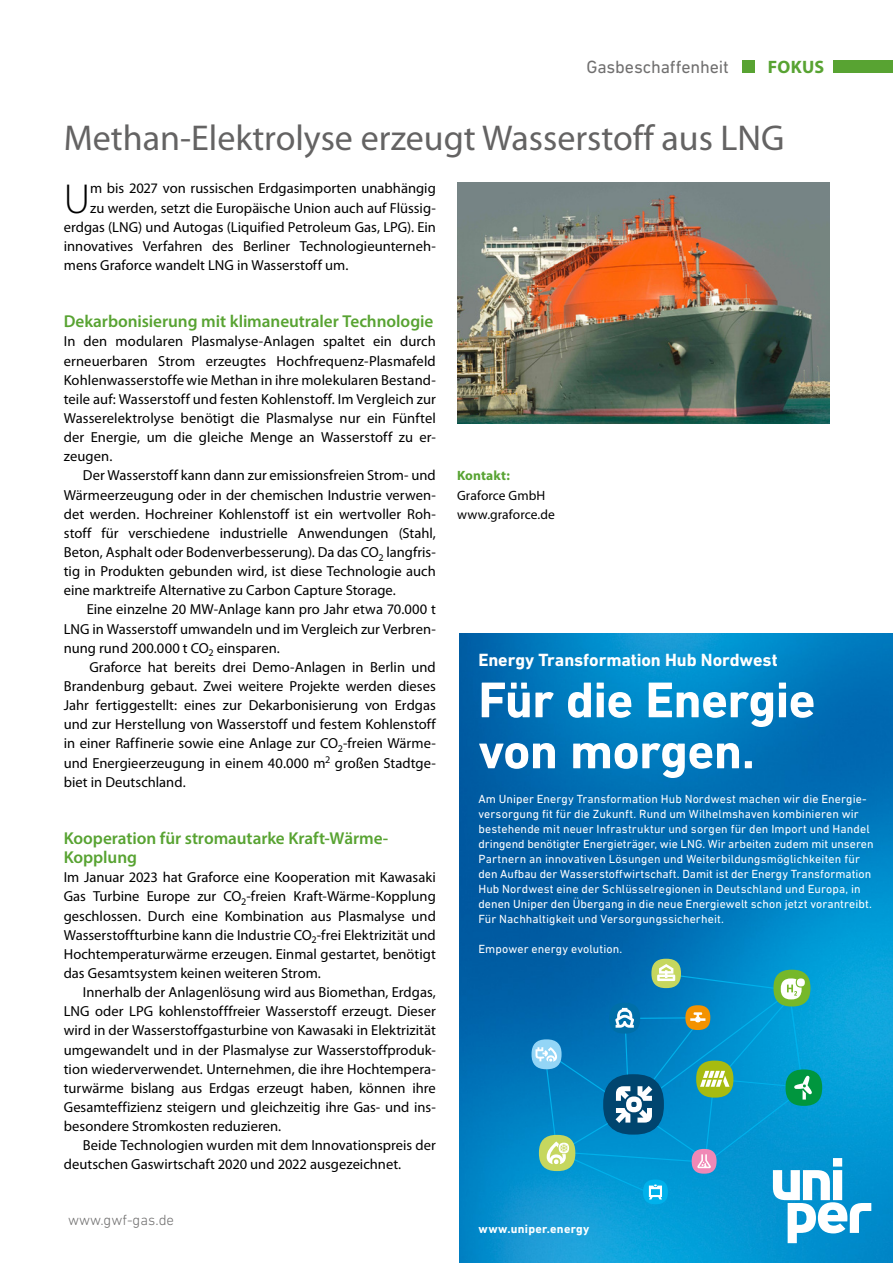
<style>
.page{position:relative;width:893px;height:1263px;background:#fff}
.page>*{position:absolute;margin:0;border:0;box-sizing:border-box;transform-origin:0 0}
.t1{font:700 51px/51px "DIN Next LT Pro";letter-spacing:-.01em;color:#fff}
.WA_Fliesstext_Initia{font:300 42.15px "Myriad Pro";color:#000}
.WA_Headline{font:36px "Myriad Pro";color:#646363}
.t2{font:700 18px "DIN Next LT Pro";letter-spacing:-.005em;color:#fff}
.t3{font:18px "DIN Next LT Pro";letter-spacing:-.01em;color:#706f6f}
.t4{font:700 18px "Myriad Pro";letter-spacing:.015em;color:#58a332}
.WA_Subline_1{font:600 17.25px/19.2px "Myriad Pro";letter-spacing:-.005em;color:#58a332}
.t5{font:300 15px "DIN Next LT Pro";color:#706f6f}
.WA_Fließtext_Einzug{font:14.55px/19.2px "Myriad Pro";color:#000;text-align:justify}
.WA_Fließtext{font:14.55px/19.2px "Myriad Pro";letter-spacing:.005em;color:#000}
.WA_Fliesstext_Initia-2{font:14.55px "Myriad Pro";color:#000}
.WA_Kontakt{font:13.5px "Myriad Pro";letter-spacing:.005em;color:#000}
.WA_Kontakt_Head_Nach{font:700 13.5px "Myriad Pro";letter-spacing:.01em;color:#58a332}
.t6{font:700 12.3px "DIN Next LT Pro";letter-spacing:.02em;color:#fff}
.t7{font:12px/15px "DIN Next LT Pro";letter-spacing:.01em;color:#fff}
</style>
<div class="page">
<div style="left:742px;top:60px;width:13px;height:13px;background:#58a332"></div>
<div style="left:833px;top:60px;width:60px;height:13px;background:#58a332"></div>
<img style="left:457px;top:183px;width:372px;height:240px">
<img style="left:459px;top:634px;width:434px;height:629px">
<div style="left:643px;top:1179px;width:25px;height:25px;background:#00b1eb;border-radius:12px"></div>
<svg style="left:649px;top:1193px;width:13px;height:6px"></svg>
<svg style="left:544px;top:974px;width:260px;height:219px"></svg>
<div style="left:785px;top:1069px;width:37px;height:37px;background:#00963e;border-radius:18px"></div>
<div style="left:773px;top:970px;width:37px;height:36px;background:#76b82a;border-radius:18px"></div>
<svg style="left:781px;top:978px;width:24px;height:21px"></svg>
<div style="left:685px;top:1005px;width:25px;height:25px;background:#f39200;border-radius:12px"></div>
<svg style="left:690px;top:1005px;width:122px;height:94px"></svg>
<div style="left:651px;top:959px;width:30px;height:29px;background:#c6d75e;border-radius:14px"></div>
<svg style="left:657px;top:964px;width:18px;height:17px"></svg>
<div style="left:609px;top:1003px;width:31px;height:30px;background:#006fa8;border-radius:15px"></div>
<svg style="left:615px;top:1008px;width:19px;height:20px"></svg>
<div style="left:603px;top:1074px;width:61px;height:60px;background:#00456f;border-radius:29px"></div>
<svg style="left:616px;top:1086px;width:36px;height:37px"></svg>
<div style="left:532px;top:1039px;width:30px;height:30px;background:#93d5f6;border-radius:15px"></div>
<svg style="left:535px;top:1047px;width:22px;height:14px"></svg>
<div style="left:539px;top:1135px;width:36px;height:36px;background:#c6d75e;border-radius:18px"></div>
<svg style="left:547px;top:1141px;width:22px;height:23px"></svg>
<div style="left:692px;top:1149px;width:25px;height:25px;background:#f088b6;border-radius:12px"></div>
<svg style="left:697px;top:1154px;width:14px;height:14px"></svg>
<svg style="left:773px;top:1158px;width:98px;height:85px"></svg>
<p class="t3" style="left:586px;top:57px;width:144px">Gasbeschaffenheit</p>
<p class="t4" style="left:768px;top:55px;width:58px">FOKUS</p>
<p class="WA_Headline" style="left:64px;top:118px;width:722px">Methan-Elektrolyse erzeugt Wasserstoff aus LNG</p>
<p class="WA_Fliesstext_Initia" style="left:64px;top:173px;width:28px">U</p>
<p class="WA_Fliesstext_Initia-2" style="left:90px;top:181px;width:347px">m bis 2027 von russischen Erdgasimporten unabhängig</p>
<p class="WA_Fliesstext_Initia-2" style="left:90px;top:200px;width:346px">zu werden, setzt die Europäische Union auch auf Flüssig-</p>
<p class="WA_Fliesstext_Initia-2" style="left:64px;top:219px;width:374px">erdgas (LNG) und Autogas (Liquified Petroleum Gas, LPG). Ein</p>
<p class="WA_Fliesstext_Initia-2" style="left:64px;top:238px;width:374px">innovatives Verfahren des Berliner Technologieunterneh-</p>
<p class="WA_Fliesstext_Initia-2" style="left:64px;top:257px;width:286px">mens Graforce wandelt LNG in Wasserstoff um.</p>
<p class="WA_Subline_1" style="left:64px;top:311px;width:371px">Dekarbonisierung mit klimaneutraler Technologie</p>
<p class="WA_Fließtext" style="left:64px;top:332px;width:374px">In den modularen Plasmalyse-Anlagen spaltet ein durch erneuerbaren Strom erzeugtes Hochfrequenz-Plasmafeld Kohlenwasserstoffe wie Methan in ihre molekularen Bestand&shy;teile auf: Wasserstoff und festen Kohlenstoff. Im Vergleich zur Wasserelektrolyse benötigt die Plasmalyse nur ein Fünftel der Energie, um die gleiche Menge an Wasserstoff zu er-- zeugen.</p>
<p class="WA_Fließtext_Einzug" style="left:64px;top:466px;width:374px;text-indent:19px">Der Wasserstoff kann dann zur emissionsfreien Strom- und Wärmeerzeugung oder in der chemischen Industrie verwen&shy;det werden. Hochreiner Kohlenstoff ist ein wertvoller Roh&shy;stoff für verschiedene industrielle Anwendungen (Stahl, Beton, Asphalt oder Bodenverbesserung). Da das CO<sub>2</sub> langfris&shy;tig in Produkten gebunden wird, ist diese Technologie auch eine marktreife Alternative zu Carbon Capture Storage.</p>
<p class="WA_Fließtext_Einzug" style="left:64px;top:600px;width:374px;text-indent:23px">Eine einzelne 20 MW-Anlage kann pro Jahr etwa 70.000 t LNG in Wasserstoff umwandeln und im Vergleich zur Verbren&shy;nung rund 200.000 t CO<sub>2</sub> einsparen.</p>
<p class="WA_Fließtext_Einzug" style="left:64px;top:658px;width:374px;text-indent:26px">Graforce hat bereits drei Demo-Anlagen in Berlin und Brandenburg gebaut. Zwei weitere Projekte werden dieses Jahr fertiggestellt: eines zur Dekarbonisierung von Erdgas und zur Herstellung von Wasserstoff und festem Kohlenstoff in einer Raffinerie sowie eine Anlage zur CO<sub>2</sub>-freien Wärme&shy;und Energieerzeugung in einem 40.000 m<sup>2</sup> großen Stadtge&shy;biet in Deutschland.</p>
<p class="WA_Subline_1" style="left:64px;top:828px;width:326px">Kooperation für stromautarke Kraft-Wärme-<br>Kopplung</p>
<p class="WA_Fließtext" style="left:64px;top:868px;width:374px;text-align:justify">Im Januar 2023 hat Graforce eine Kooperation mit Kawasaki Gas Turbine Europe zur CO<sub>2</sub>-freien Kraft-Wärme-Kopplung geschlossen. Durch eine Kombination aus Plasmalyse und Wasserstoffturbine kann die Industrie CO<sub>2</sub>-frei Elektrizität und Hochtemperaturwärme erzeugen. Einmal gestartet, benötigt das Gesamtsystem keinen weiteren Strom.</p>
<p class="WA_Fließtext_Einzug" style="left:64px;top:983px;width:374px;text-indent:19px">Innerhalb der Anlagenlösung wird aus Biomethan, Erdgas, LNG oder LPG kohlenstofffreier Wasserstoff erzeugt. Dieser wird in der Wasserstoffgasturbine von Kawasaki in Elektrizität umgewandelt und in der Plasmalyse zur Wasserstoffproduk&shy;tion wiederverwendet. Unternehmen, die ihre Hochtempera&shy;turwärme bislang aus Erdgas erzeugt haben, können ihre Gesamteffizienz steigern und gleichzeitig ihre Gas- und ins&shy;besondere Stromkosten reduzieren.</p>
<p class="WA_Fließtext_Einzug" style="left:64px;top:1136px;width:374px;text-indent:19px">Beide Technologien wurden mit dem Innovationspreis der deutschen Gaswirtschaft 2020 und 2022 ausgezeichnet.</p>
<p class="t5" style="left:68px;top:1211px;width:108px">www.gwf-gas.de</p>
<p class="WA_Kontakt_Head_Nach" style="left:457px;top:467px;width:54px">Kontakt:</p>
<p class="WA_Kontakt" style="left:457px;top:488px;width:90px">Graforce GmbH</p>
<p class="WA_Kontakt" style="left:457px;top:507px;width:99px">www.graforce.de</p>
<p class="t2" style="left:478px;top:650px;width:301px">Energy Transformation Hub Nordwest</p>
<p class="t1" style="left:478px;top:674px;width:339px">Für die Energie von morgen.</p>
<p class="t7" style="left:478px;top:792px;width:397px">Am Uniper Energy Transformation Hub Nordwest machen wir die Energie&shy;versorgung fit für die Zukunft. Rund um Wilhelmshaven kombinieren wir bestehende mit neuer Infrastruktur und sorgen für den Import und Handel dringend benötigter Energieträger, wie LNG. Wir arbeiten zudem mit unseren Partnern an innovativen Lösungen und Weiterbildungsmöglichkeiten für den Aufbau der Wasserstoffwirtschaft. Damit ist der Energy Transformation Hub Nordwest eine der Schlüsselregionen in Deutschland und Europa, in denen Uniper den Übergang in die neue Energiewelt schon jetzt vorantreibt.<br>Für Nachhaltigkeit und Versorgungssicherheit.</p>
<p class="t7" style="left:478px;top:942px;width:146px">Empower energy evolution.</p>
<p class="t6" style="left:478px;top:1222px;width:113px">www.uniper.energy</p>
</div>
